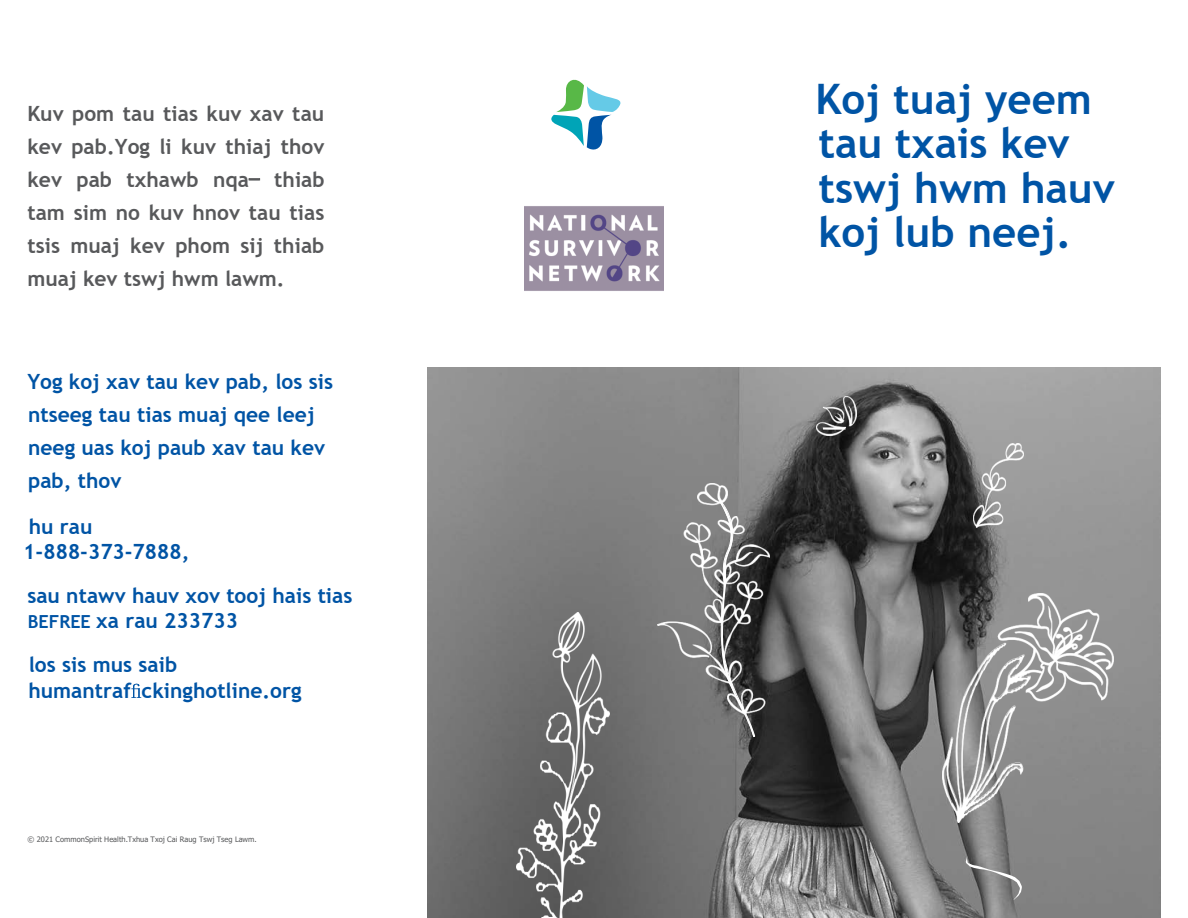
<style>
.page{position:relative;width:1188px;height:918px;background:#fff}
.page>*{position:absolute;margin:0;border:0;box-sizing:border-box;transform-origin:0 0}
.t1{font:700 42px/44.4px "Trebuchet MS";color:#0054a5}
.t2{font:700 21px/33px "Trebuchet MS";color:#0054a5}
.t3{font:700 21px/33px "Trebuchet MS";color:#58595b;text-align:justify}
.t4{font:7.5px "Tahoma";letter-spacing:.005em;color:#58595b}
.s1{font-family:"MS Mincho";font-weight:400}
.s2{font-size:18px}
</style>
<div class="page">
<svg style="left:249px;top:178px;width:11px;height:2px"></svg>
<svg style="left:131px;top:684px;width:10px;height:14px"></svg>
<img style="left:428px;top:368px;width:733px;height:550px">
<svg style="left:966px;top:856px;width:56px;height:44px;background:#868686"></svg>
<img style="left:517px;top:613px;width:92px;height:305px">
<img style="left:942px;top:594px;width:171px;height:228px">
<img style="left:816px;top:396px;width:40px;height:40px">
<img style="left:974px;top:443px;width:49px;height:84px">
<svg style="left:720px;top:501px;width:35px;height:236px"></svg>
<img style="left:657px;top:516px;width:112px;height:199px">
<img style="left:698px;top:483px;width:30px;height:23px">
<img style="left:525px;top:206px;width:138px;height:85px">
<svg style="left:551px;top:80px;width:69px;height:69px"></svg>
<p class="t3" style="left:27px;top:97px;width:299px">Kuv pom tau tias kuv xav tau kev pab.Yog li kuv thiaj thov kev pab txhawb nqa<span class="s1">—</span> thiab tam sim no kuv hnov tau tias tsis muaj kev phom sij thiab muaj kev tswj hwm lawm.</p>
<p class="t2" style="left:27px;top:365px;width:307px">Yog koj xav tau kev pab, los sis ntseeg tau tias muaj qee leej neeg uas koj paub xav tau kev pab, thov</p>
<p class="t2" style="left:23px;top:513px;width:168px;line-height:25.5px">hu rau<br>1-888-373-7888,</p>
<p class="t2" style="left:27px;top:582px;width:327px;line-height:25.5px">sau ntawv hauv xov tooj hais tias<br><span class="s2">BEFREE</span> xa rau 233733</p>
<p class="t2" style="left:28px;top:651px;width:275px;line-height:26.4px">los sis mus saib<br>humantraf ckinghotline.org</p>
<p class="t4" style="left:28px;top:834px;width:231px">© 2021 CommonSpirit Health.Txhua Txoj Cai Raug Tswj Tseg Lawm.</p>
<h1 class="t1" style="left:815px;top:77px;width:301px">Koj tuaj yeem tau txais kev tswj hwm hauv koj lub neej.</h1>
</div>
